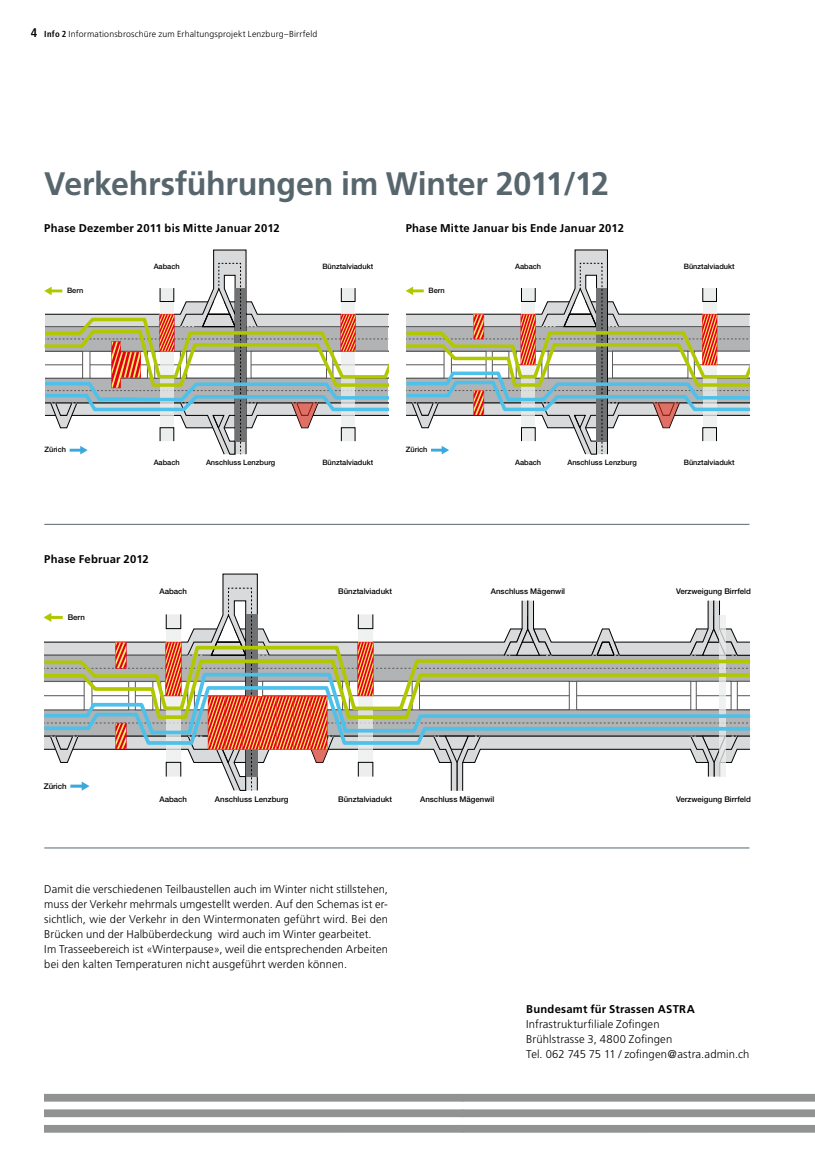
<style>
.page{position:relative;width:815px;height:1170px;background:#fff}
.page>*{position:absolute;margin:0;border:0;box-sizing:border-box;transform-origin:0 0}
.t1{font:700 32.5px "Frutiger";letter-spacing:-.01em;color:#57666d}
.t2{font:300 11.25px/15px "Frutiger";letter-spacing:.015em;color:#000}
.t3{font:700 11.25px "Frutiger";letter-spacing:.02em;color:#000}
.t4{font:300 8.75px "Frutiger";letter-spacing:.02em;color:#000}
.t5{font:500 7.88px "Helvetica Neue LT Std";color:#000}
.t6{font:500 7.38px "Helvetica Neue LT Std";color:#000}
.s1{font-weight:700;font-stretch:condensed;font-size:12.5px}
.s2{font-weight:700;font-stretch:condensed}
</style>
<div class="page">
<svg style="left:406px;top:249px;width:343px;height:206px"></svg>
<svg style="left:44px;top:249px;width:344px;height:206px"></svg>
<svg style="left:43px;top:573px;width:708px;height:218px"></svg>
<hr style="left:44px;top:524px;width:705px;height:1px;background:#57666d">
<hr style="left:44px;top:847px;width:705px;height:1px;background:#57666d">
<svg style="left:44px;top:1093px;width:771px;height:39px"></svg>
<p class="t4" style="left:31px;top:29px;width:288px"><span class="s1">4</span> <span class="s2">Info 2</span> Informationsbroschüre zum Erhaltungsprojekt Lenzburg–Birrfeld</p>
<h1 class="t1" style="left:44px;top:165px;width:566px">Verkehrsführungen im Winter 2011/12</h1>
<p class="t3" style="left:44px;top:222px;width:237px">Phase Dezember 2011 bis Mitte Januar 2012</p>
<p class="t3" style="left:406px;top:222px;width:220px">Phase Mitte Januar bis Ende Januar 2012</p>
<p class="t6" style="left:154px;top:262px;width:28px">Aabach</p>
<p class="t6" style="left:322px;top:262px;width:52px">Bünztalviadukt</p>
<p class="t6" style="left:515px;top:262px;width:28px">Aabach</p>
<p class="t6" style="left:684px;top:262px;width:52px">Bünztalviadukt</p>
<p class="t6" style="left:67px;top:286px;width:18px">Bern</p>
<p class="t6" style="left:429px;top:286px;width:18px">Bern</p>
<p class="t6" style="left:44px;top:445px;width:23px">Zürich</p>
<p class="t6" style="left:406px;top:445px;width:23px">Zürich</p>
<p class="t6" style="left:154px;top:458px;width:28px">Aabach</p>
<p class="t6" style="left:206px;top:458px;width:71px">Anschluss Lenzburg</p>
<p class="t6" style="left:322px;top:458px;width:52px">Bünztalviadukt</p>
<p class="t6" style="left:515px;top:458px;width:28px">Aabach</p>
<p class="t6" style="left:567px;top:458px;width:71px">Anschluss Lenzburg</p>
<p class="t6" style="left:684px;top:458px;width:52px">Bünztalviadukt</p>
<p class="t3" style="left:44px;top:552px;width:106px">Phase Februar 2012</p>
<p class="t5" style="left:68px;top:612px;width:19px">Bern</p>
<p class="t5" style="left:44px;top:781px;width:24px">Zürich</p>
<p class="t5" style="left:159px;top:587px;width:29px">Aabach</p>
<p class="t5" style="left:338px;top:587px;width:55px">Bünztalviadukt</p>
<p class="t5" style="left:491px;top:587px;width:76px">Anschluss Mägenwil</p>
<p class="t5" style="left:676px;top:587px;width:76px">Verzweigung Birrfeld</p>
<p class="t5" style="left:159px;top:794px;width:29px">Aabach</p>
<p class="t5" style="left:215px;top:794px;width:75px">Anschluss Lenzburg</p>
<p class="t5" style="left:338px;top:794px;width:55px">Bünztalviadukt</p>
<p class="t5" style="left:420px;top:794px;width:76px">Anschluss Mägenwil</p>
<p class="t5" style="left:676px;top:794px;width:76px">Verzweigung Birrfeld</p>
<p class="t2" style="left:44px;top:881px;width:345px">Damit die verschiedenen Teilbaustellen auch im Winter nicht stillstehen, muss der Verkehr mehrmals umgestellt werden. Auf den Schemas ist er&shy;sichtlich, wie der Verkehr in den Wintermonaten geführt wird. Bei den Brücken und der Halbüberdeckung wird auch im Winter gearbeitet.<br>Im Trasseebereich ist «Winterpause», weil die entsprechenden Arbeiten bei den kalten Temperaturen nicht ausgeführt werden können.</p>
<p class="t3" style="left:526px;top:1002px;width:170px">Bundesamt für Strassen ASTRA</p>
<p class="t2" style="left:526px;top:1016px;width:225px">Infrastrukturfiliale Zofingen<br>Brühlstrasse 3, 4800 Zofingen<br>Tel. 062 745 75 11 / zofingen@astra.admin.ch</p>
</div>
